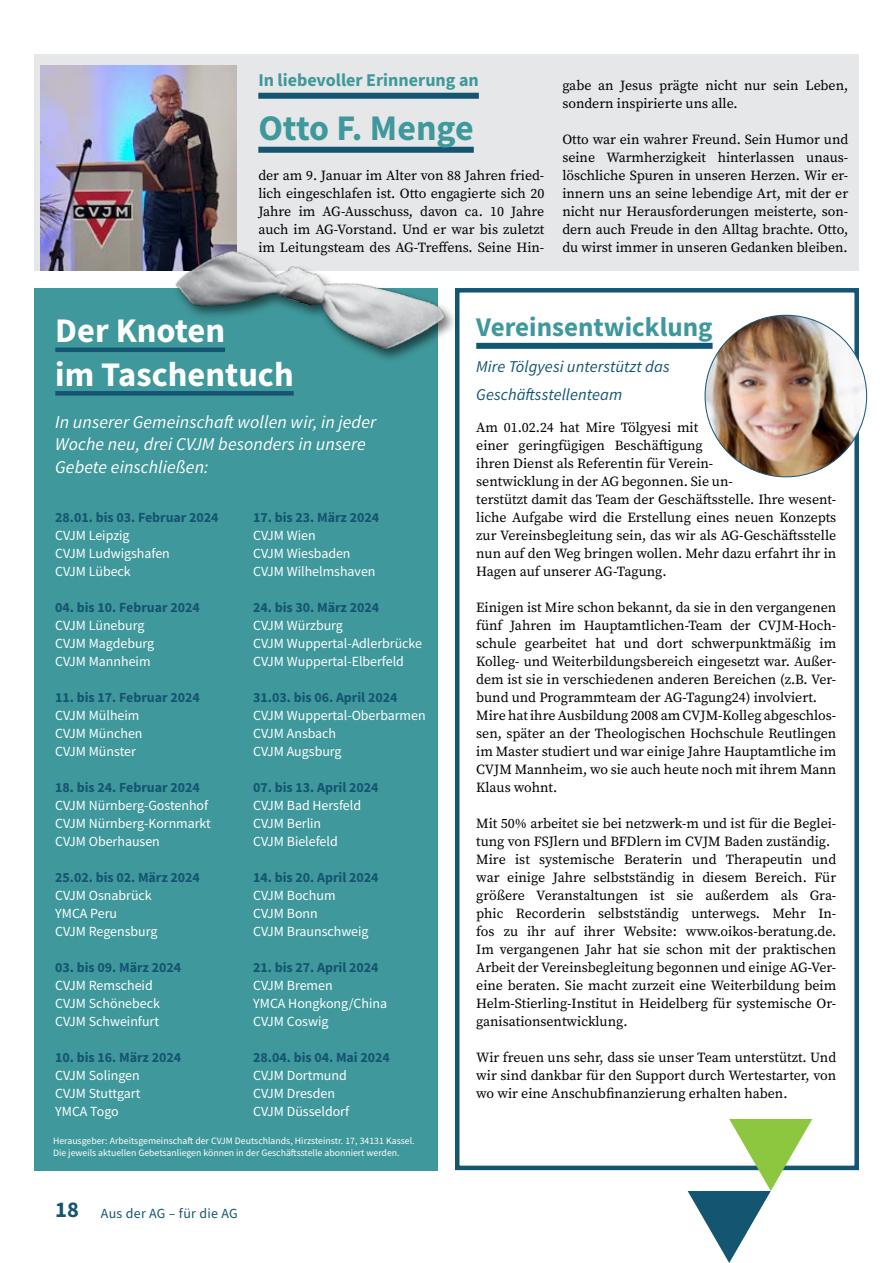
<style>
.page{position:relative;width:893px;height:1263px;background:#fff}
.page>*{position:absolute;margin:0;border:0;box-sizing:border-box;transform-origin:0 0}
.t1{font:700 36px "Source Sans Pro";color:#3f989b}
.t2{font:700 34.5px/43.5px "Source Sans Pro";color:#fff}
.t3{font:700 27px "Source Sans Pro";color:#3f989b}
.t4{font:italic 18px/22.5px "Source Sans Pro";letter-spacing:.005em;color:#fff}
.t5{font:700 18px "Source Sans Pro";color:#3f989b}
.t6{font:italic 16.5px/28.5px "Source Sans Pro";letter-spacing:.005em;color:#145571}
.t7{font:13.95px/18px "Source Serif Pro";color:#000}
.t8{font:13.95px/18px "Source Sans Pro";color:#fff}
.t9{font:700 13.95px "Source Sans Pro";color:#145571}
.t10{font:13.95px "Source Sans Pro";letter-spacing:.02em;color:#145571}
.t11{font:9.75px/12px "Source Sans Pro";color:#fff}
.s1{font-weight:700;font-size:22.5px}
</style>
<div class="page">
<div style="left:455px;top:288px;width:404px;height:882px;background:#fff;border:4px solid #145571"></div>
<div style="left:34px;top:288px;width:404px;height:882px;background:#3f989b"></div>
<hr style="left:55px;top:348px;width:170px;height:4px;background:#145571">
<div style="left:55px;top:391px;width:239px;height:5px;background:#145571"></div>
<div style="left:476px;top:343px;width:237px;height:6px;background:#145571"></div>
<svg style="left:688px;top:1119px;width:124px;height:144px"></svg>
<div style="left:34px;top:54px;width:825px;height:216px;background:#e6e7e8"></div>
<img style="left:41px;top:66px;width:195px;height:204px">
<div style="left:258px;top:93px;width:221px;height:6px;background:#145571"></div>
<div style="left:258px;top:147px;width:216px;height:6px;background:#145571"></div>
<img style="left:705px;top:315px;width:162px;height:162px;border-radius:81px">
<img style="left:131px;top:165px;width:345px;height:274px">
<p class="t5" style="left:258px;top:67px;width:222px">In liebevoller Erinnerung an</p>
<h1 class="t1" style="left:258px;top:103px;width:217px">Otto F. Menge</h1>
<p class="t7" style="left:258px;top:166px;width:288px;text-align:justify">der am 9. Januar im Alter von 88 Jahren fried&shy;lich eingeschlafen ist. Otto engagierte sich 20<br>Jahre im AG-Ausschuss, davon ca. 10 Jahre auch im AG-Vorstand. Und er war bis zuletzt im Leitungsteam des AG-Treffens. Seine Hin-</p>
<p class="t7" style="left:562px;top:76px;width:287px">gabe an Jesus prägte nicht nur sein Leben, sondern inspirierte uns alle.</p>
<p class="t7" style="left:562px;top:130px;width:287px;text-align:justify">Otto war ein wahrer Freund. Sein Humor und seine Warmherzigkeit hinterlassen unaus&shy;löschliche Spuren in unseren Herzen. Wir er&shy;innern uns an seine lebendige Art, mit der er nicht nur Herausforderungen meisterte, son&shy;dern auch Freude in den Alltag brachte. Otto, du wirst immer in unseren Gedanken bleiben.</p>
<h2 class="t2" style="left:55px;top:308px;width:240px">Der Knoten<br>im Taschentuch</h2>
<h3 class="t3" style="left:476px;top:308px;width:238px">Vereinsentwicklung</h3>
<p class="t6" style="left:476px;top:352px;width:195px">Mire Tölgyesi unterstützt das<br>Geschäftsstellenteam</p>
<p class="t7" style="left:476px;top:418px;width:362px">Am 01.02.24 hat Mire Tölgyesi mit<br>einer geringfügigen Beschäftigung<br>ihren Dienst als Referentin für Verein-<br>sentwicklung in der AG begonnen. Sie un-<br>terstützt damit das Team der Geschäftsstelle. Ihre wesent&shy;liche Aufgabe wird die Erstellung eines neuen Konzepts zur Vereinsbegleitung sein, das wir als AG-Geschäftsstelle nun auf den Weg bringen wollen. Mehr dazu erfahrt ihr in Hagen auf unserer AG-Tagung.</p>
<p class="t7" style="left:476px;top:598px;width:362px">Einigen ist Mire schon bekannt, da sie in den vergangenen fünf Jahren im Hauptamtlichen-Team der CVJM-Hoch&shy;schule gearbeitet hat und dort schwerpunktmäßig im Kolleg- und Weiterbildungsbereich eingesetzt war. Außer&shy;dem ist sie in verschiedenen anderen Bereichen (z.B. Ver&shy;bund und Programmteam der AG-Tagung24) involviert.<br>Mire hat ihre Ausbildung 2008 am CVJM-Kolleg abgeschlos&shy;sen, später an der Theologischen Hochschule Reutlingen im Master studiert und war einige Jahre Hauptamtliche im CVJM Mannheim, wo sie auch heute noch mit ihrem Mann Klaus wohnt.</p>
<p class="t7" style="left:476px;top:814px;width:362px">Mit 50% arbeitet sie bei netzwerk-m und ist für die Beglei&shy;tung von FSJlern und BFDlern im CVJM Baden zuständig.<br>Mire ist systemische Beraterin und Therapeutin und war einige Jahre selbstständig in diesem Bereich. Für größere Veranstaltungen ist sie außerdem als Gra&shy;phic Recorderin selbstständig unterwegs. Mehr In&shy;fos zu ihr auf ihrer Website: www.oikos-beratung.de.<br>Im vergangenen Jahr hat sie schon mit der praktischen Arbeit der Vereinsbegleitung begonnen und einige AG-Ver&shy;eine beraten. Sie macht zurzeit eine Weiterbildung beim Helm-Stierling-Institut in Heidelberg für systemische Or&shy;ganisationsentwicklung.</p>
<p class="t7" style="left:476px;top:1048px;width:361px;text-align:justify">Wir freuen uns sehr, dass sie unser Team unterstützt. Und wir sind dankbar für den Support durch Wertestarter, von wo wir eine Anschubfinanzierung erhalten haben.</p>
<p class="t4" style="left:55px;top:410px;width:322px">In unserer Gemeinschaft wollen wir, in jeder<br>Woche neu, drei CVJM besonders in unsere<br>Gebete einschließen:</p>
<p class="t9" style="left:253px;top:508px;width:127px">17. bis 23. März 2024</p>
<p class="t8" style="left:253px;top:526px;width:124px">CVJM Wien<br>CVJM Wiesbaden<br>CVJM Wilhelmshaven</p>
<p class="t9" style="left:253px;top:598px;width:127px">24. bis 30. März 2024</p>
<p class="t8" style="left:253px;top:616px;width:170px">CVJM Würzburg<br>CVJM Wuppertal-Adlerbrücke<br>CVJM Wuppertal-Elberfeld</p>
<p class="t9" style="left:253px;top:688px;width:146px">31.03. bis 06. April 2024</p>
<p class="t8" style="left:253px;top:706px;width:174px">CVJM Wuppertal-Oberbarmen<br>CVJM Ansbach<br>CVJM Augsburg</p>
<p class="t9" style="left:253px;top:778px;width:127px">07. bis 13. April 2024</p>
<p class="t8" style="left:253px;top:796px;width:109px">CVJM Bad Hersfeld<br>CVJM Berlin<br>CVJM Bielefeld</p>
<p class="t9" style="left:253px;top:868px;width:127px">14. bis 20. April 2024</p>
<p class="t8" style="left:253px;top:886px;width:117px">CVJM Bochum<br>CVJM Bonn<br>CVJM Braunschweig</p>
<p class="t9" style="left:253px;top:958px;width:127px">21. bis 27. April 2024</p>
<p class="t8" style="left:253px;top:976px;width:135px">CVJM Bremen<br>YMCA Hongkong/China<br>CVJM Coswig</p>
<p class="t9" style="left:253px;top:1048px;width:138px">28.04. bis 04. Mai 2024</p>
<p class="t8" style="left:253px;top:1066px;width:97px">CVJM Dortmund<br>CVJM Dresden<br>CVJM Düsseldorf</p>
<p class="t9" style="left:55px;top:508px;width:165px">28.01. bis 03. Februar 2024</p>
<p class="t8" style="left:55px;top:526px;width:116px">CVJM Leipzig<br>CVJM Ludwigshafen<br>CVJM Lübeck</p>
<p class="t9" style="left:55px;top:598px;width:146px">04. bis 10. Februar 2024</p>
<p class="t8" style="left:55px;top:616px;width:101px">CVJM Lüneburg<br>CVJM Magdeburg<br>CVJM Mannheim</p>
<p class="t9" style="left:55px;top:688px;width:146px">11. bis 17. Februar 2024</p>
<p class="t8" style="left:55px;top:706px;width:89px">CVJM Mülheim<br>CVJM München<br>CVJM Münster</p>
<p class="t9" style="left:55px;top:778px;width:146px">18. bis 24. Februar 2024</p>
<p class="t8" style="left:55px;top:796px;width:157px">CVJM Nürnberg-Gostenhof<br>CVJM Nürnberg-Kornmarkt<br>CVJM Oberhausen</p>
<p class="t9" style="left:55px;top:868px;width:146px">25.02. bis 02. März 2024</p>
<p class="t8" style="left:55px;top:886px;width:104px">CVJM Osnabrück<br>YMCA Peru<br>CVJM Regensburg</p>
<p class="t9" style="left:55px;top:958px;width:127px">03. bis 09. März 2024</p>
<p class="t8" style="left:55px;top:976px;width:106px">CVJM Remscheid<br>CVJM Schönebeck<br>CVJM Schweinfurt</p>
<p class="t9" style="left:55px;top:1048px;width:127px">10. bis 16. März 2024</p>
<p class="t8" style="left:55px;top:1066px;width:87px;text-align:justify">CVJM Solingen CVJM Stuttgart YMCA Togo</p>
<p class="t11" style="left:53px;top:1134px;width:363px">Herausgeber: Arbeitsgemeinschaft der CVJM Deutschlands, Hirzsteinstr. 17, 34131 Kassel.<br>Die jeweils aktuellen Gebetsanliegen können in der Geschäftsstelle abonniert werden.</p>
<p class="t10" style="left:55px;top:1204px;width:184px"><span class="s1">18</span> Aus der AG – für die AG</p>
</div>
